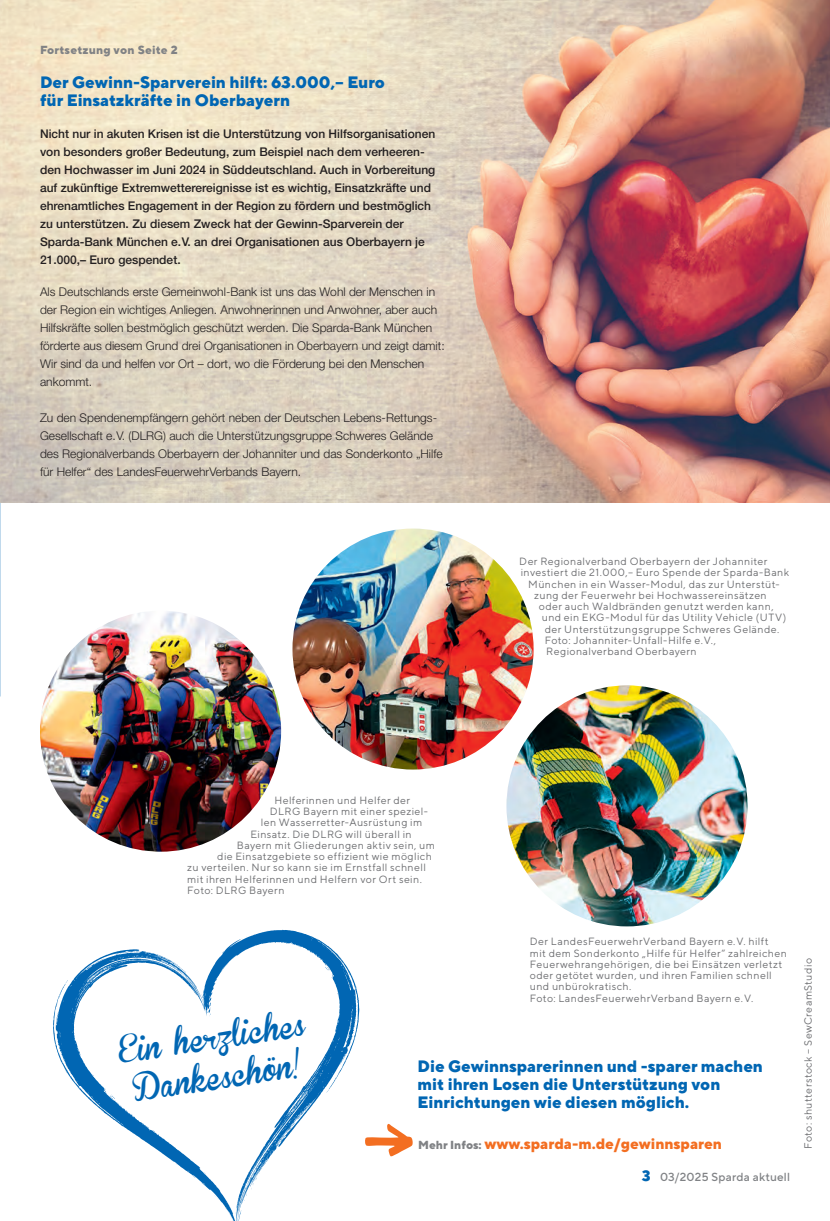
<style>
.page{position:relative;width:830px;height:1221px;background:#fff}
.page>*{position:absolute;margin:0;border:0;box-sizing:border-box;transform-origin:0 0}
.t1{font:26.7px/39.9px "Brannboll Fet";color:#0166b3;text-align:center}
.t2{font:800 16.5px/18px "TT Norms Pro";color:#0166b3}
.t3{font:800 15px "TT Norms Pro";color:#f36e21}
.t4{font:300 12px/18px "Helvetica Neue LT Std";color:#231f20}
.t5{font:500 12px/18px "Helvetica Neue LT Std";color:#231f20}
.t6{font:500 11.7px "TT Norms Pro";letter-spacing:.02em;color:#808285}
.t7{font:800 11.7px "TT Norms Pro";letter-spacing:.02em;color:#808285}
.t8{font:10.5px/11.2px "TT Norms Pro";letter-spacing:.045em;color:#6c6d70}
.s1{font-size:11.7px;color:#808285}
.s2{font-weight:800;font-size:15px;color:#0166b3}
</style>
<div class="page">
<img style="left:0;top:0;width:829px;height:502px">
<svg style="left:365px;top:1123px;width:47px;height:34px"></svg>
<img style="left:40px;top:610px;width:241px;height:241px;border-radius:120px">
<img style="left:506px;top:685px;width:241px;height:241px;border-radius:120px">
<img style="left:292px;top:528px;width:241px;height:241px;border-radius:120px">
<svg style="left:53px;top:929px;width:306px;height:291px"></svg>
<svg style="left:90px;top:952px;width:32px;height:27px"></svg>
<svg style="left:187px;top:1171px;width:8px;height:6px"></svg>
<svg style="left:162px;top:960px;width:35px;height:28px"></svg>
<svg style="left:104px;top:1088px;width:11px;height:11px"></svg>
<svg style="left:171px;top:1159px;width:6px;height:5px"></svg>
<svg style="left:212px;top:1193px;width:7px;height:7px"></svg>
<svg style="left:348px;top:1022px;width:3px;height:12px"></svg>
<svg style="left:235px;top:1094px;width:69px;height:126px"></svg>
<svg style="left:286px;top:942px;width:6px;height:2px"></svg>
<svg style="left:215px;top:978px;width:2px;height:6px"></svg>
<svg style="left:260px;top:930px;width:10px;height:2px"></svg>
<svg style="left:259px;top:942px;width:10px;height:2px"></svg>
<svg style="left:201px;top:999px;width:10px;height:17px"></svg>
<svg style="left:221px;top:936px;width:30px;height:26px"></svg>
<p class="t7" style="left:40px;top:41px;width:139px">Fortsetzung von Seite 2</p>
<h2 class="t2" style="left:40px;top:72px;width:346px">Der Gewinn-Sparverein hilft: 63.000,– Euro für Einsatzkräfte in Oberbayern</h2>
<p class="t5" style="left:40px;top:125px;width:397px">Nicht nur in akuten Krisen ist die Unterstützung von Hilfsorganisationen von besonders großer Bedeutung, zum Beispiel nach dem verheeren&shy;den Hochwasser im Juni 2024 in Süddeutschland. Auch in Vorbereitung auf zukünftige Extremwetterereignisse ist es wichtig, Einsatzkräfte und ehrenamtliches Engagement in der Region zu fördern und bestmöglich zu unterstützen. Zu diesem Zweck hat der Gewinn-Sparverein der Sparda-Bank München e.V. an drei Organisationen aus Oberbayern je 21.000,– Euro gespendet.</p>
<p class="t4" style="left:40px;top:282px;width:406px">Als Deutschlands erste Gemeinwohl-Bank ist uns das Wohl der Menschen in der Region ein wichtiges Anliegen. Anwohnerinnen und Anwohner, aber auch Hilfskräfte sollen bestmöglich geschützt werden. Die Sparda-Bank München förderte aus diesem Grund drei Organisationen in Oberbayern und zeigt damit:<br>Wir sind da und helfen vor Ort – dort, wo die Förderung bei den Menschen ankommt.</p>
<p class="t4" style="left:40px;top:408px;width:404px">Zu den Spendenempfängern gehört neben der Deutschen Lebens-Rettungs-Gesellschaft e.V. (DLRG) auch die Unterstützungsgruppe Schweres Gelände des Regionalverbands Oberbayern der Johanniter und das Sonderkonto „Hilfe für Helfer“ des LandesFeuerwehrVerbands Bayern.</p>
<p class="t8" style="left:519px;top:555px;width:250px">Der Regionalverband Oberbayern der Johanniter</p>
<p class="t8" style="left:520px;top:566px;width:270px">investiert die 21.000,– Euro Spende der Sparda-Bank</p>
<p class="t8" style="left:528px;top:577px;width:253px">München in ein Wasser-Modul, das zur Unterstüt-</p>
<p class="t8" style="left:534px;top:589px;width:234px">zung der Feuerwehr bei Hochwassereinsätzen</p>
<p class="t8" style="left:538px;top:600px;width:236px">oder auch Waldbränden genutzt werden kann,</p>
<p class="t8" style="left:541px;top:611px;width:246px">und ein EKG-Modul für das Utility Vehicle (UTV)</p>
<p class="t8" style="left:544px;top:622px;width:236px">der Unterstützungsgruppe Schweres Gelände.</p>
<p class="t8" style="left:544px;top:634px;width:173px">Foto: Johanniter-Unfall-Hilfe e.V.,</p>
<p class="t8" style="left:546px;top:645px;width:152px">Regionalverband Oberbayern</p>
<p class="t8" style="left:274px;top:793px;width:137px">Helferinnen und Helfer der</p>
<p class="t8" style="left:270px;top:805px;width:160px">DLRG Bayern mit einer speziel-</p>
<p class="t8" style="left:261px;top:816px;width:163px">len Wasserretter-Ausrüstung im</p>
<p class="t8" style="left:250px;top:827px;width:163px">Einsatz. Die DLRG will überall in</p>
<p class="t8" style="left:237px;top:838px;width:200px">Bayern mit Gliederungen aktiv sein, um</p>
<p class="t8" style="left:217px;top:850px;width:216px">die Einsatzgebiete so effizient wie möglich</p>
<p class="t8" style="left:187px;top:861px;width:240px">zu verteilen. Nur so kann sie im Ernstfall schnell</p>
<p class="t8" style="left:187px;top:872px;width:236px">mit ihren Helferinnen und Helfern vor Ort sein.</p>
<p class="t8" style="left:187px;top:883px;width:99px">Foto: DLRG Bayern</p>
<h1 class="t1" style="left:116px;top:1031px;width:190px;rotate:-8deg">Ein herzliches<br>Dankeschön!</h1>
<p class="t8" style="left:529px;top:935px;width:258px">Der LandesFeuerwehrVerband Bayern e.V. hilft mit dem Sonderkonto „Hilfe für Helfer“ zahlreichen Feuerwehrangehörigen, die bei Einsätzen verletzt oder getötet wurden, und ihren Familien schnell und unbürokratisch.<br>Foto: LandesFeuerwehrVerband Bayern e.V.</p>
<h2 class="t2" style="left:417px;top:1056px;width:347px">Die Gewinnsparerinnen und -sparer machen mit ihren Losen die Unterstützung von<br>Einrichtungen wie diesen möglich.</h2>
<h3 class="t3" style="left:418px;top:1131px;width:305px"><span class="s1">Mehr Infos:</span> www.sparda-m.de/gewinnsparen</h3>
<p class="t6" style="left:641px;top:1167px;width:149px"><span class="s2">3</span> 03/2025 Sparda aktuell</p>
<p class="t8" style="left:801px;top:1148px;width:192px;rotate:-90deg">Foto: shutterstock – SewCreamStudio</p>
</div>
